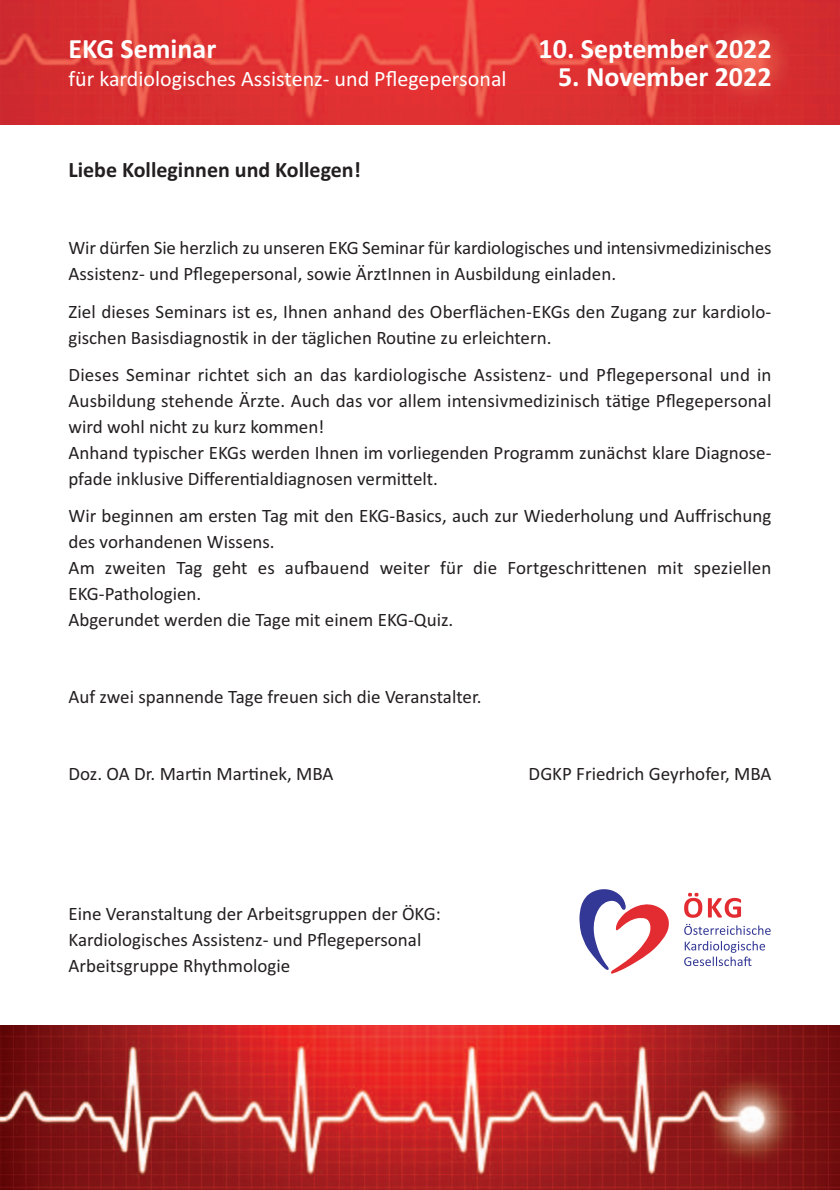
<style>
.page{position:relative;width:840px;height:1190px;background:#fff}
.page>*{position:absolute;margin:0;border:0;box-sizing:border-box;transform-origin:0 0}
.t1{font:700 28px "Calibri";color:#fff}
.t2{font:22px "Calibri";color:#fff}
.t3{font:700 22px "Calibri";color:#231f20}
.t4{font:19px/26px "Calibri";color:#231f20}
</style>
<div class="page">
<img style="left:0;top:1026px;width:840px;height:164px">
<img style="left:0;top:0;width:840px;height:125px">
<svg style="left:579px;top:889px;width:90px;height:85px"></svg>
<svg style="left:684px;top:924px;width:87px;height:11px"></svg>
<svg style="left:684px;top:941px;width:81px;height:25px"></svg>
<svg style="left:684px;top:893px;width:18px;height:25px"></svg>
<svg style="left:708px;top:898px;width:33px;height:20px"></svg>
<h1 class="t1" style="left:69px;top:39px;width:149px">EKG Seminar</h1>
<h1 class="t1" style="left:539px;top:39px;width:234px">10. September 2022</h1>
<p class="t2" style="left:69px;top:71px;width:440px">für kardiologisches Assistenz- und Pflegepersonal</p>
<h1 class="t1" style="left:558px;top:67px;width:215px">5. November 2022</h1>
<p class="t3" style="left:69px;top:162px;width:294px">Liebe Kolleginnen und Kollegen!</p>
<p class="t4" style="left:69px;top:236px;width:705px">Wir dürfen Sie herzlich zu unseren EKG Seminar für kardiologisches und intensivmedizinisches<br>Assistenz- und Pflegepersonal, sowie ÄrztInnen in Ausbildung einladen.</p>
<p class="t4" style="left:69px;top:300px;width:704px">Ziel dieses Seminars ist es, Ihnen anhand des Oberflächen-EKGs den Zugang zur kardio lo - gischen Basisdiagnostik in der täglichen Routine zu erleichtern.</p>
<p class="t4" style="left:69px;top:363px;width:705px">Dieses Seminar richtet sich an das kardiologische Assistenz- und Pflegepersonal und in Ausbildung stehende Ärzte. Auch das vor allem intensivmedizinisch tätige Pflegepersonal wird wohl nicht zu kurz kommen!<br>Anhand typischer EKGs werden Ihnen im vorliegenden Programm zunächst klare Diagnose - pfade inklusive Differentialdiagnosen vermittelt.</p>
<p class="t4" style="left:69px;top:504px;width:705px">Wir beginnen am ersten Tag mit den EKG-Basics, auch zur Wiederholung und Auffrischung des vorhandenen Wissens.<br>Am zweiten Tag geht es aufbauend weiter für die Fortgeschrittenen mit speziellen EKG-Pathologien.<br>Abgerundet werden die Tage mit einem EKG-Quiz.</p>
<p class="t4" style="left:69px;top:685px;width:415px">Auf zwei spannende Tage freuen sich die Veranstalter.</p>
<p class="t4" style="left:69px;top:763px;width:267px">Doz. OA Dr. Martin Martinek, MBA</p>
<p class="t4" style="left:529px;top:763px;width:244px">DGKP Friedrich Geyrhofer, MBA</p>
<p class="t4" style="left:69px;top:902px;width:374px">Eine Veranstaltung der Arbeitsgruppen der ÖKG:<br>Kardiologisches Assistenz- und Pflegepersonal<br>Arbeitsgruppe Rhythmologie</p>
</div>
